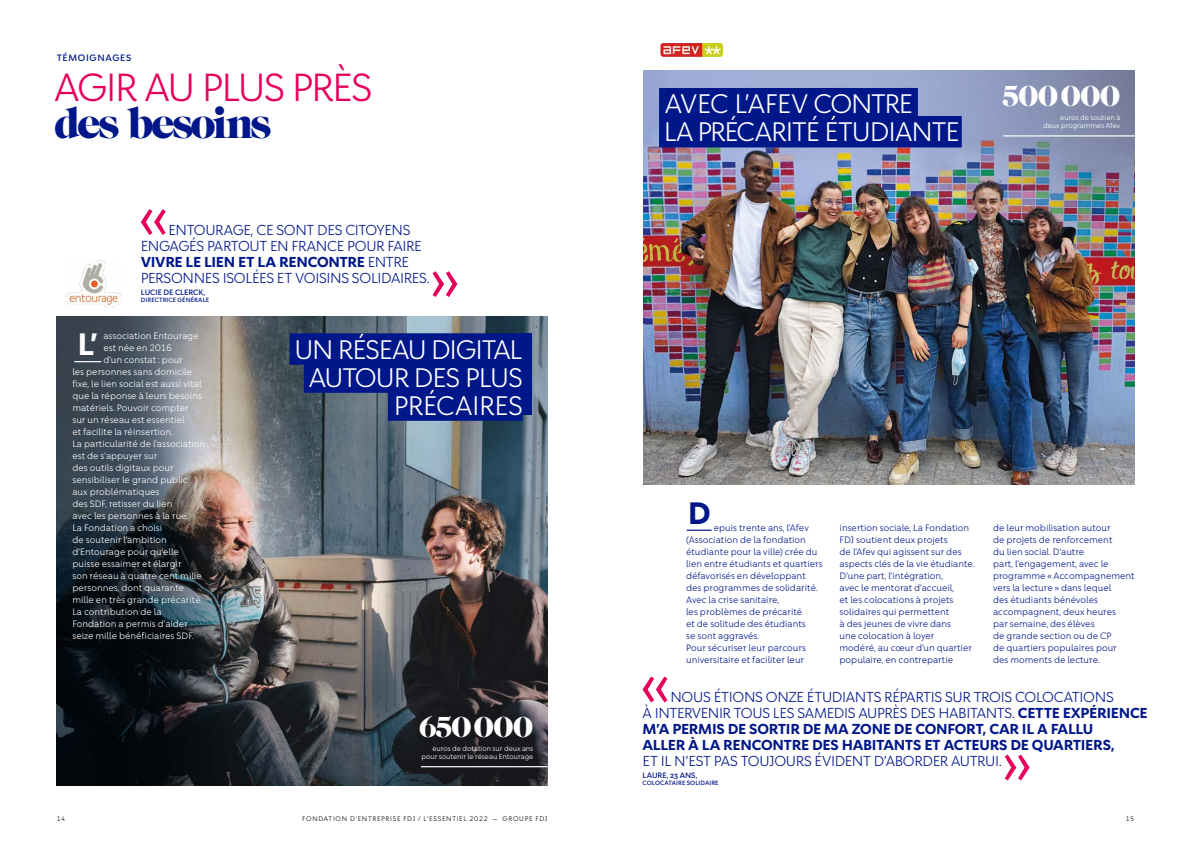
<style>
.page{position:relative;width:1191px;height:842px;background:#fff}
.page>*{position:absolute;margin:0;border:0;box-sizing:border-box;transform-origin:0 0}
.t1{font:42px "Caslon Graphique EF";letter-spacing:-.065em;color:#001789}
.t2{font:38px "Chance";letter-spacing:-.05em;color:#e6005b}
.t3{font:30px "Caslon Graphique EF";letter-spacing:-.035em;color:#fff}
.t4{font:700 30px "Chance";color:#fff}
.t5{font:700 30px "Chance";color:#001789}
.t6{font:26px/28px "Chance";letter-spacing:-.04em;color:#fff}
.t7{font:14px/16px "Chance";letter-spacing:-.025em;color:#001789}
.t8{font:9px/12px "Chance";color:#001789}
.t9{font:9px "Chance";color:#fff}
.t10{font:500 9px "Chance";letter-spacing:.08em;color:#001789}
.t11{font:500 7.5px "Chance";letter-spacing:-.005em;color:#001789}
.t12{font:7px/8px "Chance";letter-spacing:-.01em;color:#fff;text-align:right}
.t13{font:6.5px "Chance";letter-spacing:.105em;color:#000}
.t14{font:500 6px "Chance";letter-spacing:.01em;color:#001789}
.s1{font-weight:700}
</style>
<div class="page">
<img style="left:57px;top:316px;width:490px;height:469px">
<img style="left:643px;top:71px;width:491px;height:413px">
<div style="left:659px;top:88px;width:259px;height:31px;background:#001789"></div>
<div style="left:659px;top:116px;width:302px;height:31px;background:#001789"></div>
<svg style="left:642px;top:676px;width:25px;height:26px"></svg>
<svg style="left:1004px;top:754px;width:25px;height:26px"></svg>
<div style="left:521px;top:333px;width:11px;height:82px;background:#001789"></div>
<div style="left:289px;top:333px;width:234px;height:32px;background:#001789"></div>
<div style="left:304px;top:361px;width:219px;height:32px;background:#001789"></div>
<div style="left:388px;top:389px;width:135px;height:32px;background:#001789"></div>
<svg style="left:74px;top:361px;width:27px;height:1px"></svg>
<svg style="left:141px;top:209px;width:25px;height:26px"></svg>
<svg style="left:432px;top:271px;width:25px;height:26px"></svg>
<svg style="left:687px;top:530px;width:24px;height:1px"></svg>
<img style="left:660px;top:43px;width:63px;height:14px">
<img style="left:65px;top:260px;width:57px;height:48px">
<hr style="left:421px;top:766px;width:128px;height:1px;background:#fff">
<hr style="left:1003px;top:135px;width:135px;height:2px;background:#fff">
<h2 class="t10" style="left:57px;top:52px;width:76px">TÉMOIGNAGES</h2>
<h3 class="t2" style="left:54px;top:63px;width:320px">AGIR AU PLUS PRÈS</h3>
<h3 class="t1" style="left:54px;top:101px;width:218px">des besoins</h3>
<p class="t7" style="left:141px;top:222px;width:290px;text-indent:28px">ENTOURAGE, CE SONT DES CITOYENS ENGAGÉS PARTOUT EN FRANCE POUR FAIRE <span class="s1">VIVRE LE LIEN ET LA RENCONTRE</span> ENTRE PERSONNES ISOLÉES ET VOISINS SOLIDAIRES.</p>
<p class="t11" style="left:141px;top:287px;width:66px">LUCIE DE CLERCK,</p>
<p class="t14" style="left:141px;top:296px;width:70px">DIRECTRICE GÉNÉRALE</p>
<p class="t9" style="left:103px;top:329px;width:97px">association Entourage</p>
<p class="t9" style="left:103px;top:341px;width:70px">est née en 2016</p>
<p class="t9" style="left:103px;top:353px;width:81px">d’un constat : pour</p>
<p class="t9" style="left:72px;top:365px;width:121px">les personnes sans domicile</p>
<p class="t9" style="left:72px;top:377px;width:131px">fixe, le lien social est aussi vital</p>
<p class="t9" style="left:72px;top:389px;width:131px">que la réponse à leurs besoins</p>
<p class="t9" style="left:72px;top:401px;width:118px">matériels. Pouvoir compter</p>
<p class="t9" style="left:72px;top:413px;width:114px">sur un réseau est essentiel</p>
<p class="t9" style="left:72px;top:425px;width:102px">et facilite la réinsertion.</p>
<p class="t9" style="left:72px;top:437px;width:134px">La particularité de l’association</p>
<p class="t9" style="left:72px;top:449px;width:86px">est de s’appuyer sur</p>
<p class="t9" style="left:72px;top:461px;width:103px">des outils digitaux pour</p>
<p class="t9" style="left:72px;top:473px;width:117px">sensibiliser le grand public</p>
<p class="t9" style="left:72px;top:485px;width:89px">aux problématiques</p>
<p class="t9" style="left:72px;top:497px;width:101px">des SDF, retisser du lien</p>
<p class="t9" style="left:72px;top:509px;width:118px">avec les personnes à la rue.</p>
<p class="t9" style="left:72px;top:521px;width:91px">La Fondation a choisi</p>
<p class="t9" style="left:72px;top:533px;width:96px">de soutenir l’ambition</p>
<p class="t9" style="left:72px;top:545px;width:108px">d’Entourage pour qu’elle</p>
<p class="t9" style="left:72px;top:557px;width:111px">puisse essaimer et élargir</p>
<p class="t9" style="left:72px;top:569px;width:131px">son réseau à quatre cent mille</p>
<p class="t9" style="left:72px;top:581px;width:113px">personnes, dont quarante</p>
<p class="t9" style="left:72px;top:593px;width:132px">mille en très grande précarité.</p>
<p class="t9" style="left:72px;top:605px;width:91px">La contribution de la</p>
<p class="t9" style="left:72px;top:617px;width:117px">Fondation a permis d’aider</p>
<p class="t9" style="left:72px;top:629px;width:123px">seize mille bénéficiaires SDF.</p>
<h3 class="t4" style="left:78px;top:325px;width:22px">L’</h3>
<p class="t6" style="left:294px;top:334px;width:230px;text-align:right">UN RÉSEAU DIGITAL<br>AUTOUR DES PLUS<br>PRÉCAIRES</p>
<p class="t3" style="left:419px;top:710px;width:116px">650 000</p>
<p class="t12" style="left:421px;top:744px;width:113px">euros de dotation sur deux ans pour soutenir le réseau Entourage</p>
<p class="t6" style="left:663px;top:89px;width:297px">AVEC L’AFEV CONTRE<br>LA PRÉCARITÉ ÉTUDIANTE</p>
<p class="t3" style="left:1002px;top:80px;width:119px">500 000</p>
<p class="t12" style="left:1043px;top:113px;width:79px">euros de soutien à deux programmes Afev</p>
<p class="t5" style="left:687px;top:494px;width:24px">D</p>
<p class="t8" style="left:686px;top:521px;width:138px;text-indent:28px">epuis trente ans, l’Afev (Association de la fondation étudiante pour la ville) crée du lien entre étudiants et quartiers défavorisés en développant des programmes de solidarité.<br>Avec la crise sanitaire,<br>les problèmes de précarité<br>et de solitude des étudiants<br>se sont aggravés.<br>Pour sécuriser leur parcours universitaire et faciliter leur</p>
<p class="t8" style="left:839px;top:521px;width:137px">insertion sociale, La Fondation<br>FDJ soutient deux projets<br>de l’Afev qui agissent sur des aspects clés de la vie étudiante.<br>D’une part, l’intégration,<br>avec le mentorat d’accueil,<br>et les colocations à projets solidaires qui permettent<br>à des jeunes de vivre dans<br>une colocation à loyer<br>modéré, au cœur d’un quartier populaire, en contrepartie</p>
<p class="t8" style="left:993px;top:521px;width:143px">de leur mobilisation autour<br>de projets de renforcement<br>du lien social. D’autre<br>part, l’engagement, avec le programme « Accompagnement vers la lecture » dans lequel<br>des étudiants bénévoles accompagnent, deux heures<br>par semaine, des élèves<br>de grande section ou de CP<br>de quartiers populaires pour<br>des moments de lecture.</p>
<p class="t7" style="left:642px;top:689px;width:506px;text-indent:28px">NOUS ÉTIONS ONZE ÉTUDIANTS RÉPARTIS SUR TROIS COLOCATIONS<br>À INTERVENIR TOUS LES SAMEDIS AUPRÈS DES HABITANTS. <span class="s1">CETTE EXPÉRIENCE M’A PERMIS DE SORTIR DE MA ZONE DE CONFORT, CAR IL A FALLU<br>ALLER À LA RENCONTRE DES HABITANTS ET ACTEURS DE QUARTIERS,<br></span>ET IL N’EST PAS TOUJOURS ÉVIDENT D’ABORDER AUTRUI.</p>
<p class="t11" style="left:642px;top:771px;width:56px">LAURE, 23 ANS,</p>
<p class="t14" style="left:642px;top:779px;width:78px">COLOCATAIRE SOLIDAIRE</p>
<p class="t13" style="left:57px;top:814px;width:10px">14</p>
<p class="t13" style="left:302px;top:814px;width:246px">FONDATION D’ENTREPRISE FDJ / L’ESSENTIEL 2022 — GROUPE FDJ</p>
<p class="t13" style="left:1125px;top:814px;width:10px">15</p>
</div>
